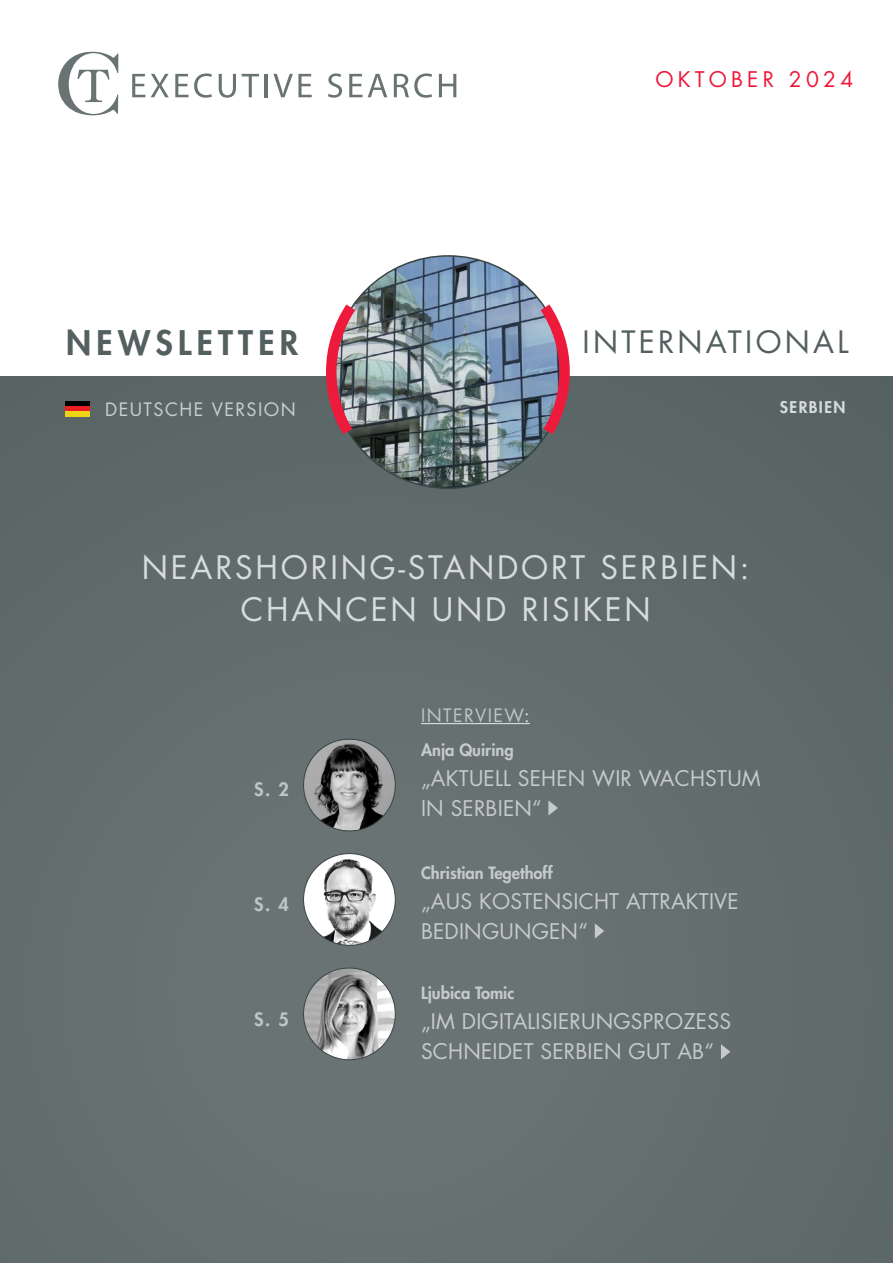
<style>
.page{position:relative;width:893px;height:1263px;background:#fff}
.page>*{position:absolute;margin:0;border:0;box-sizing:border-box;transform-origin:0 0}
.t1{font:800 33px "Futura Std";letter-spacing:.16em;color:#545f60}
.t2{font:31.5px/42px "Futura Std";letter-spacing:.09em;color:#d6dcdb;text-align:center}
.t3{font:30px "Futura Std";letter-spacing:.11em;color:#545f60}
.t4{font:21px/30px "Futura Std";letter-spacing:.01em;color:#c5cbcb}
.t5{font:21px "Futura Std";letter-spacing:.2em;color:#ed1a3b}
.t6{font:18px "Futura Std";letter-spacing:.08em;color:#c9cfd0}
.t7{font:18px "Futura Std";letter-spacing:.08em;color:#bec5c5}
.t8{font:800 18px "Futura Std";color:#bec5c5}
.t9{font:800 16.5px "Futura Std";color:#c5cbcb}
.t10{font:800 15.75px "Futura Std";letter-spacing:.09em;color:#d6dcdb}
.s1{color:#e7eaea}
</style>
<div class="page">
<div style="left:0;top:377px;width:893px;height:886px;background:#636d6e"></div>
<svg style="left:58px;top:52px;width:60px;height:63px"></svg>
<svg style="left:132px;top:74px;width:13px;height:23px"></svg>
<svg style="left:151px;top:74px;width:18px;height:23px"></svg>
<svg style="left:175px;top:73px;width:37px;height:25px"></svg>
<svg style="left:219px;top:74px;width:17px;height:24px"></svg>
<svg style="left:242px;top:74px;width:17px;height:23px"></svg>
<hr style="left:265px;top:74px;width:3px;height:23px;background:#6a7374">
<svg style="left:273px;top:74px;width:39px;height:23px"></svg>
<svg style="left:328px;top:73px;width:14px;height:25px"></svg>
<svg style="left:349px;top:74px;width:13px;height:23px"></svg>
<svg style="left:368px;top:74px;width:19px;height:23px"></svg>
<svg style="left:394px;top:73px;width:38px;height:25px"></svg>
<svg style="left:439px;top:74px;width:17px;height:23px"></svg>
<div style="left:65px;top:401px;width:25px;height:5px;background:#000"></div>
<div style="left:65px;top:406px;width:25px;height:6px;background:#ed1d24"></div>
<div style="left:65px;top:412px;width:25px;height:5px;background:#edd515"></div>
<img style="left:304px;top:853px;width:91px;height:92px;border-radius:46px">
<img style="left:304px;top:968px;width:91px;height:92px;border-radius:46px">
<img style="left:332px;top:256px;width:232px;height:232px;border-radius:116px">
<svg style="left:321px;top:293px;width:44px;height:153px"></svg>
<svg style="left:530px;top:293px;width:45px;height:153px"></svg>
<img style="left:305px;top:740px;width:89px;height:91px">
<hr style="left:421px;top:723px;width:109px;height:1px;background:#e7eaea">
<svg style="left:548px;top:800px;width:10px;height:15px"></svg>
<svg style="left:595px;top:923px;width:9px;height:15px"></svg>
<svg style="left:721px;top:1044px;width:9px;height:15px"></svg>
<p class="t5" style="left:655px;top:66px;width:199px">OKTOBER 2024</p>
<h1 class="t1" style="left:66px;top:322px;width:233px">NEWSLETTER</h1>
<h3 class="t3" style="left:583px;top:323px;width:268px">INTERNATIONAL</h3>
<p class="t6" style="left:105px;top:397px;width:192px">DEUTSCHE VERSION</p>
<p class="t10" style="left:780px;top:397px;width:67px">SERBIEN</p>
<h2 class="t2" style="left:142px;top:547px;width:609px">NEARSHORING-STANDORT SERBIEN:<br>CHANCEN UND RISIKEN</h2>
<p class="t8" style="left:254px;top:778px;width:36px">S. 2</p>
<p class="t8" style="left:254px;top:893px;width:36px">S. 4</p>
<p class="t8" style="left:254px;top:1008px;width:36px">S. 5</p>
<p class="t7" style="left:421px;top:704px;width:110px">INTERVIEW<span class="s1">:</span></p>
<p class="t9" style="left:421px;top:739px;width:94px">Anja Quiring</p>
<p class="t4" style="left:421px;top:763px;width:341px">„AKTUELL SEHEN WIR WACHSTUM<br>IN SERBIEN“</p>
<p class="t9" style="left:421px;top:862px;width:133px">Christian Tegethoff</p>
<p class="t4" style="left:421px;top:886px;width:319px">„AUS KOSTENSICHT ATTRAKTIVE<br>BEDINGUNGEN“</p>
<p class="t9" style="left:421px;top:983px;width:95px">Ljubica Tomic</p>
<p class="t4" style="left:421px;top:1007px;width:312px">„IM DIGITALISIERUNGSPROZESS<br>SCHNEIDET SERBIEN GUT AB“</p>
</div>
